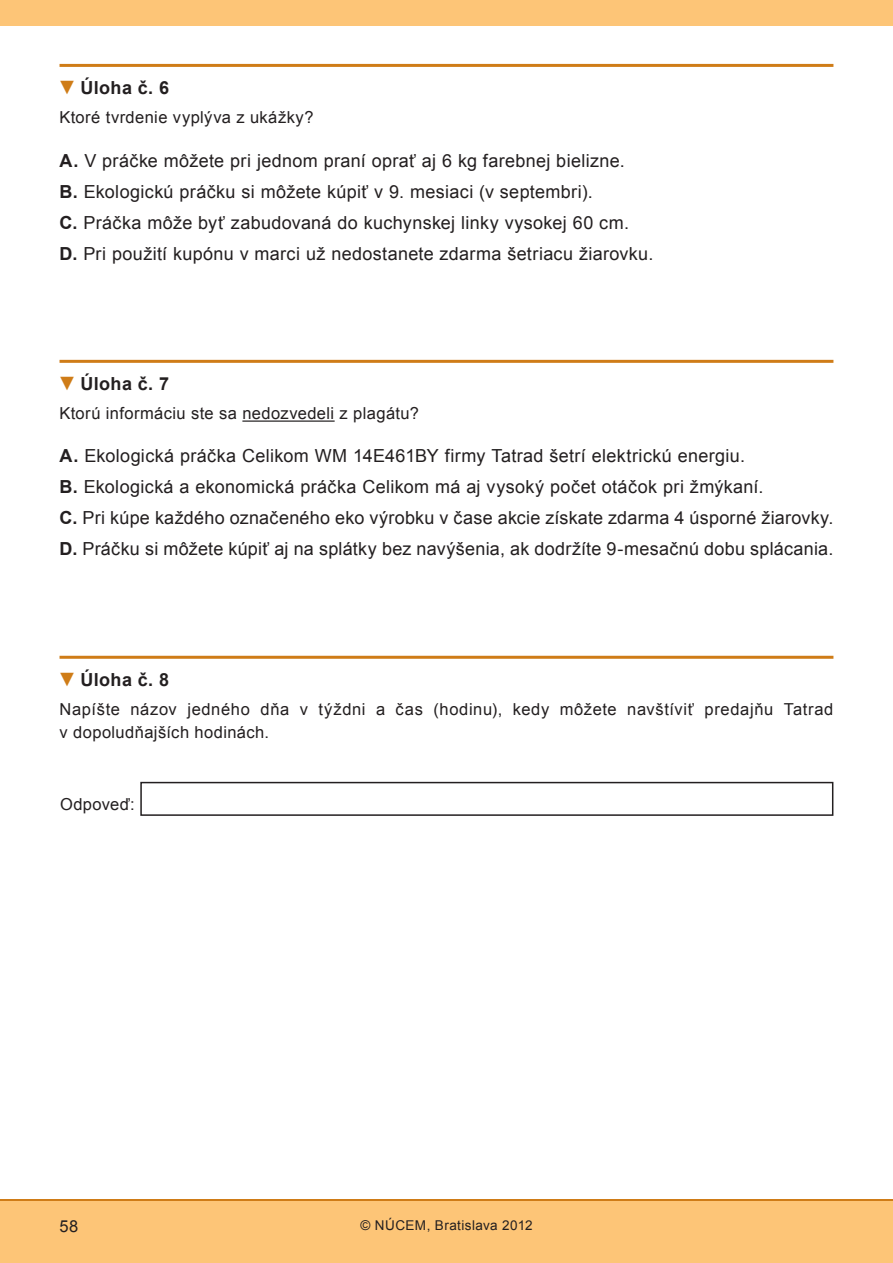
<style>
.page{position:relative;width:893px;height:1263px;background:#fff}
.page>*{position:absolute;margin:0;border:0;box-sizing:border-box;transform-origin:0 0}
.t1{font:18px/31px "Arial";letter-spacing:.015em;color:#231f20}
.t2{font:700 18px "Arial";letter-spacing:.025em;color:#231f20}
.t3{font:16.5px/22.5px "Arial";letter-spacing:.03em;color:#231f20}
.t4{font:13.5px "Arial";letter-spacing:.035em;color:#231f20}
.s1{font-size:19.5px;color:#cf7c17}
.s2{font-weight:700}
</style>
<div class="page">
<div style="left:0;top:1199px;width:893px;height:64px;background:#fdc577"></div>
<div style="left:0;top:0;width:893px;height:26px;background:#fdc577"></div>
<hr style="left:0;top:1199px;width:893px;height:1px;background:#cf7c17">
<hr style="left:242px;top:420px;width:93px;height:2px;background:#231f20">
<div style="left:140px;top:782px;width:693px;height:34px;border:2px solid #231f20"></div>
<hr style="left:60px;top:64px;width:773px;height:3px;background:#cf7c17">
<hr style="left:60px;top:360px;width:773px;height:3px;background:#cf7c17">
<hr style="left:60px;top:656px;width:773px;height:3px;background:#cf7c17">
<p class="t2" style="left:57px;top:76px;width:113px"><span class="s1">▼</span> Úloha č. 6</p>
<p class="t3" style="left:60px;top:107px;width:256px">Ktoré tvrdenie vyplýva z ukážky?</p>
<p class="t1" style="left:60px;top:145px;width:595px"><span class="s2">A.</span> V práčke môžete pri jednom praní oprať aj 6 kg farebnej bielizne.<br><span class="s2">B.</span> Ekologickú práčku si môžete kúpiť v 9. mesiaci (v septembri).<br><span class="s2">C.</span> Práčka môže byť zabudovaná do kuchynskej linky vysokej 60 cm.<br><span class="s2">D.</span> Pri použití kupónu v marci už nedostanete zdarma šetriacu žiarovku.</p>
<p class="t2" style="left:57px;top:372px;width:113px"><span class="s1">▼</span> Úloha č. 7</p>
<p class="t3" style="left:60px;top:402px;width:361px">Ktorú informáciu ste sa nedozvedeli z plagátu?</p>
<p class="t1" style="left:60px;top:441px;width:775px"><span class="s2">A.</span> Ekologická práčka Celikom WM 14E461BY firmy Tatrad šetrí elektrickú energiu.<br><span class="s2">B.</span> Ekologická a ekonomická práčka Celikom má aj vysoký počet otáčok pri žmýkaní.<br><span class="s2">C.</span> Pri kúpe každého označeného eko výrobku v čase akcie získate zdarma 4 úsporné žiarovky.<br><span class="s2">D.</span> Práčku si môžete kúpiť aj na splátky bez navýšenia, ak dodržíte 9-mesačnú dobu splácania.</p>
<p class="t2" style="left:57px;top:667px;width:113px"><span class="s1">▼</span> Úloha č. 8</p>
<p class="t3" style="left:60px;top:698px;width:775px">Napíšte názov jedného dňa v týždni a čas (hodinu), kedy môžete navštíviť predajňu Tatrad v dopoludňajších hodinách.</p>
<p class="t3" style="left:60px;top:793px;width:76px">Odpoveď:</p>
<p class="t3" style="left:60px;top:1215px;width:20px">58</p>
<p class="t4" style="left:360px;top:1217px;width:174px">© NÚCEM, Bratislava 2012</p>
</div>
